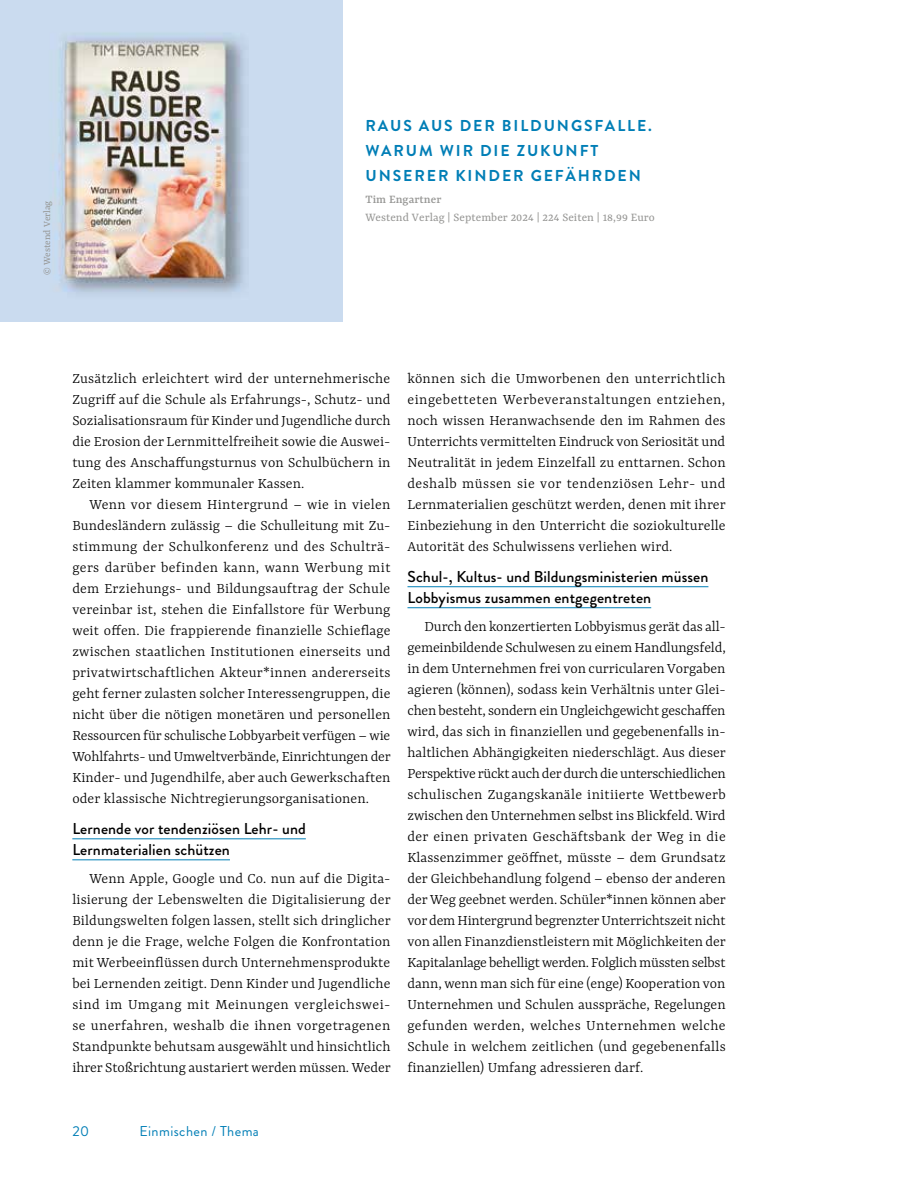
<style>
.page{position:relative;width:915px;height:1191px;background:#fff}
.page>*{position:absolute;margin:0;border:0;box-sizing:border-box;transform-origin:0 0}
.t1{font:300 15.75px/21px "Yrsa";letter-spacing:.005em;color:#000;text-align:justify}
.t2{font:500 15.75px/21px "Brandon Grotesque";letter-spacing:.005em;color:#000}
.t3{font:700 15.75px/24.8px "Brandon Grotesque";letter-spacing:.12em;color:#007eb6}
.t4{font:14.25px "Brandon Grotesque";letter-spacing:.03em;color:#007eb6}
.t5{font:12.75px "Yrsa";letter-spacing:.005em;color:#959593}
.t6{font:500 12.75px "Yrsa";letter-spacing:.005em;color:#959593}
.t7{font:10.5px "Yrsa";color:#959593}
</style>
<div class="page">
<hr style="left:407px;top:586px;width:301px;height:1px;background:#007eb6">
<hr style="left:407px;top:607px;width:244px;height:1px;background:#007eb6">
<hr style="left:72px;top:838px;width:234px;height:1px;background:#007eb6">
<hr style="left:72px;top:859px;width:158px;height:1px;background:#007eb6">
<img style="left:0;top:0;width:342px;height:321px">
<p class="t7" style="left:41px;top:275px;width:76px;rotate:-90deg">© Westend Verlag</p>
<p class="t3" style="left:365px;top:113px;width:287px">RAUS AUS DER BILDUNGSFALLE.<br>WARUM WIR DIE ZUKUNFT<br>UNSERER KINDER GEFÄHRDEN</p>
<p class="t6" style="left:365px;top:192px;width:77px">Tim Engartner</p>
<p class="t5" style="left:365px;top:210px;width:291px">Westend Verlag | September 2024 | 224 Seiten | 18,99 Euro</p>
<p class="t1" style="left:72px;top:368px;width:319px">Zusätzlich erleichtert wird der unternehmerische Zugriff auf die Schule als Erfahrungs-, Schutz- und Sozialisationsraum für Kinder und Jugendliche durch die Erosion der Lernmittelfreiheit sowie die Auswei&shy;tung des Anschaffungsturnus von Schulbüchern in Zeiten klammer kommunaler Kassen.</p>
<p class="t1" style="left:72px;top:494px;width:320px;text-indent:17px">Wenn vor diesem Hintergrund – wie in vielen Bundesländern zulässig – die Schulleitung mit Zu&shy;stimmung der Schulkonferenz und des Schulträ&shy;gers darüber befinden kann, wann Werbung mit dem Erziehungs- und Bildungsauftrag der Schule vereinbar ist, stehen die Einfallstore für Werbung weit offen. Die frappierende finanzielle Schieflage zwischen staatlichen Institutionen einerseits und privatwirtschaftlichen Akteur*innen andererseits geht ferner zulasten solcher Interessengruppen, die nicht über die nötigen monetären und personellen Ressourcen für schulische Lobbyarbeit verfügen – wie Wohlfahrts- und Umweltverbände, Einrichtungen der Kinder- und Jugendhilfe, aber auch Gewerkschaften oder klassische Nichtregierungsorganisationen.</p>
<p class="t2" style="left:72px;top:818px;width:235px">Lernende vor tendenziösen Lehr- und<br>Lernmaterialien schützen</p>
<p class="t1" style="left:72px;top:868px;width:320px;text-indent:17px">Wenn Apple, Google und Co. nun auf die Digita&shy;lisierung der Lebenswelten die Digitalisierung der Bildungswelten folgen lassen, stellt sich dringlicher denn je die Frage, welche Folgen die Konfrontation mit Werbeeinflüssen durch Unternehmensprodukte bei Lernenden zeitigt. Denn Kinder und Jugendliche sind im Umgang mit Meinungen vergleichswei&shy;se unerfahren, weshalb die ihnen vorgetragenen Standpunkte behutsam ausgewählt und hinsichtlich ihrer Stoßrichtung austariert werden müssen. Weder</p>
<p class="t1" style="left:407px;top:368px;width:320px">können sich die Umworbenen den unterrichtlich eingebetteten Werbeveranstaltungen entziehen, noch wissen Heranwachsende den im Rahmen des Unterrichts vermittelten Eindruck von Seriosität und Neutralität in jedem Einzelfall zu enttarnen. Schon deshalb müssen sie vor tendenziösen Lehr- und Lernmaterialien geschützt werden, denen mit ihrer Einbeziehung in den Unterricht die soziokulturelle Autorität des Schulwissens verliehen wird.</p>
<p class="t2" style="left:407px;top:566px;width:302px">Schul-, Kultus- und Bildungsministerien müssen<br>Lobbyismus zusammen entgegentreten</p>
<p class="t1" style="left:407px;top:616px;width:320px;text-indent:17px">Durch den konzertierten Lobbyismus gerät das all&shy;gemeinbildende Schulwesen zu einem Handlungsfeld, in dem Unternehmen frei von curricularen Vorgaben agieren (können), sodass kein Verhältnis unter Glei&shy;chen besteht, sondern ein Ungleichgewicht geschaffen wird, das sich in finanziellen und gegebenenfalls in&shy;haltlichen Abhängigkeiten niederschlägt. Aus dieser Perspektive rückt auch der durch die unterschiedlichen schulischen Zugangskanäle initiierte Wettbewerb zwischen den Unternehmen selbst ins Blickfeld. Wird der einen privaten Geschäftsbank der Weg in die Klassenzimmer geöffnet, müsste – dem Grundsatz der Gleichbehandlung folgend – ebenso der anderen der Weg geebnet werden. Schüler*innen können aber vor dem Hintergrund begrenzter Unterrichtszeit nicht von allen Finanzdienstleistern mit Möglichkeiten der Kapitalanlage behelligt werden. Folglich müssten selbst dann, wenn man sich für eine (enge) Kooperation von Unternehmen und Schulen ausspräche, Regelungen gefunden werden, welches Unternehmen welche Schule in welchem zeitlichen (und gegebenenfalls finanziellen) Umfang adressieren darf.</p>
<p class="t4" style="left:72px;top:1121px;width:18px">20</p>
<p class="t4" style="left:139px;top:1121px;width:121px">Einmischen / Thema</p>
</div>
